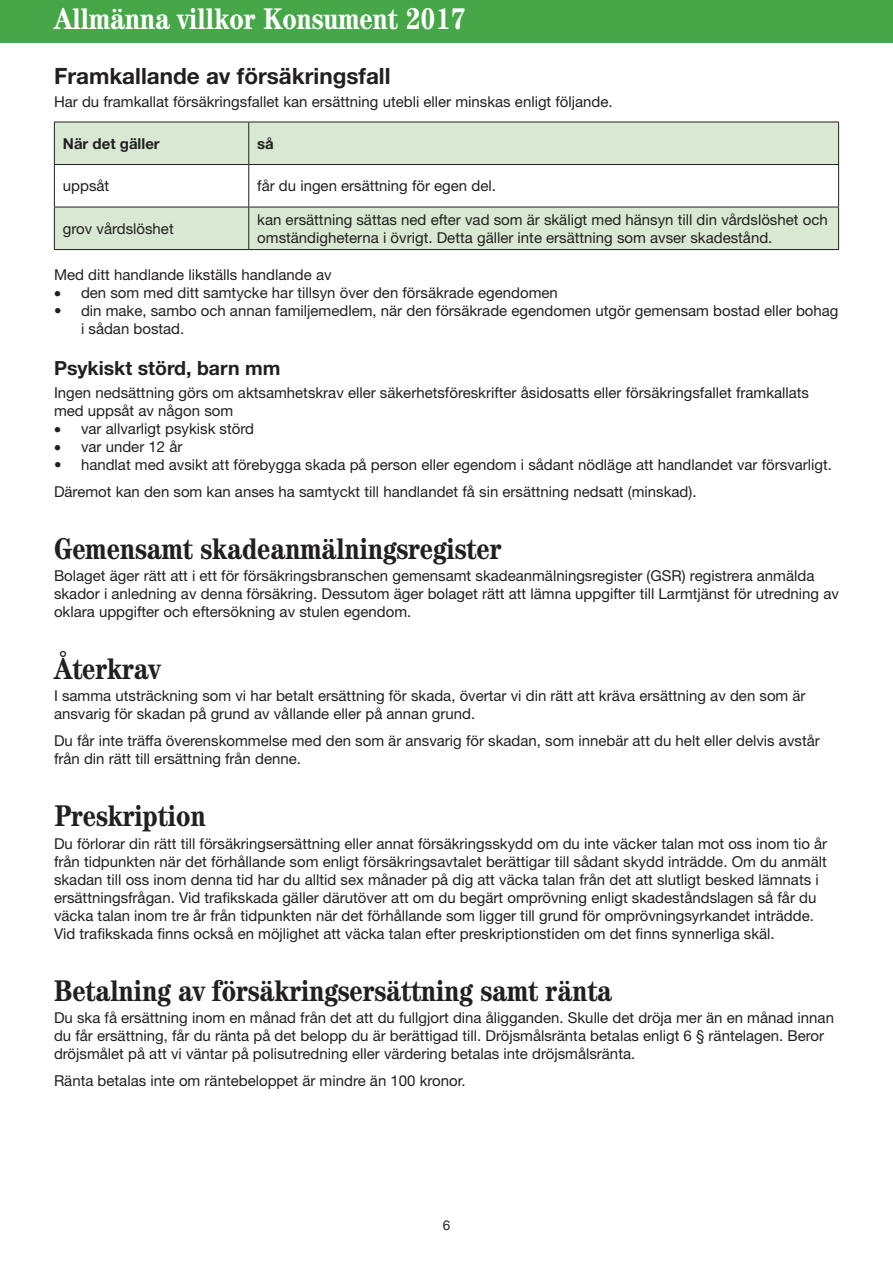
<style>
.page{position:relative;width:893px;height:1263px;background:#fff}
.page>*{position:absolute;margin:0;border:0;box-sizing:border-box;transform-origin:0 0}
.t1{font:700 condensed 30px "Century Std";color:#231f20}
.t2{font:700 condensed 30px "Century Std";color:#fff}
.t3{font:700 22.5px "Helvetica Neue LT Std";color:#231f20}
.t4{font:700 19.5px "Helvetica Neue LT Std";color:#231f20}
.t5{font:15px/18px "Helvetica Neue LT Std";color:#231f20}
.t6{font:700 15px "Helvetica Neue LT Std";color:#231f20}
.t7{font:13.5px "Helvetica Neue LT Std";color:#231f20}
</style>
<div class="page">
<div style="left:0;top:0;width:893px;height:43px;background:#45a748"></div>
<svg style="left:55px;top:123px;width:783px;height:126px;fill:#d8e8d2"></svg>
<hr style="left:54px;top:122px;width:195px;height:1px;background:#231f20">
<hr style="left:54px;top:122px;width:1px;height:42px;background:#231f20">
<hr style="left:249px;top:122px;width:590px;height:1px;background:#231f20">
<hr style="left:248px;top:122px;width:1px;height:42px;background:#231f20">
<hr style="left:838px;top:122px;width:1px;height:42px;background:#231f20">
<hr style="left:54px;top:164px;width:195px;height:1px;background:#231f20">
<hr style="left:54px;top:165px;width:1px;height:42px;background:#231f20">
<hr style="left:249px;top:164px;width:590px;height:1px;background:#231f20">
<hr style="left:248px;top:165px;width:1px;height:42px;background:#231f20">
<hr style="left:838px;top:165px;width:1px;height:42px;background:#231f20">
<hr style="left:54px;top:207px;width:195px;height:1px;background:#231f20">
<hr style="left:54px;top:207px;width:1px;height:42px;background:#231f20">
<hr style="left:249px;top:207px;width:590px;height:1px;background:#231f20">
<hr style="left:248px;top:207px;width:1px;height:42px;background:#231f20">
<hr style="left:838px;top:207px;width:1px;height:42px;background:#231f20">
<hr style="left:54px;top:249px;width:195px;height:1px;background:#231f20">
<hr style="left:249px;top:249px;width:590px;height:1px;background:#231f20">
<h1 class="t2" style="left:54px;top:1px;width:413px">Allmänna villkor Konsument 2017</h1>
<h2 class="t3" style="left:54px;top:62px;width:338px">Framkallande av försäkringsfall</h2>
<p class="t5" style="left:54px;top:92px;width:560px">Har du framkallat försäkringsfallet kan ersättning utebli eller minskas enligt följande.</p>
<p class="t6" style="left:63px;top:134px;width:98px">När det gäller</p>
<p class="t6" style="left:257px;top:134px;width:18px">så</p>
<p class="t5" style="left:63px;top:177px;width:48px">uppsåt</p>
<p class="t5" style="left:257px;top:177px;width:240px">får du ingen ersättning för egen del.</p>
<p class="t5" style="left:63px;top:219px;width:112px">grov vårdslöshet</p>
<p class="t5" style="left:257px;top:210px;width:572px">kan ersättning sättas ned efter vad som är skäligt med hänsyn till din vårdslöshet och omständigheterna i övrigt. Detta gäller inte ersättning som avser skadestånd.</p>
<p class="t5" style="left:54px;top:265px;width:279px">Med ditt handlande likställs handlande av</p>
<p class="t5" style="left:54px;top:283px;width:505px">• den som med ditt samtycke har tillsyn över den försäkrade egendomen</p>
<p class="t5" style="left:81px;top:301px;width:759px;text-indent:-27px">• din make, sambo och annan familjemedlem, när den försäkrade egendomen utgör gemensam bostad eller bohag i sådan bostad.</p>
<h3 class="t4" style="left:54px;top:356px;width:228px">Psykiskt störd, barn mm</h3>
<p class="t5" style="left:54px;top:383px;width:757px">Ingen nedsättning görs om aktsamhetskrav eller säkerhetsföreskrifter åsidosatts eller försäkringsfallet framkallats med uppsåt av någon som</p>
<p class="t5" style="left:54px;top:419px;width:202px">• var allvarligt psykisk störd</p>
<p class="t5" style="left:54px;top:437px;width:130px">• var under 12 år</p>
<p class="t5" style="left:54px;top:451px;width:780px;line-height:27px">• handlat med avsikt att förebygga skada på person eller egendom i sådant nödläge att handlandet var försvarligt.<br>Däremot kan den som kan anses ha samtyckt till handlandet få sin ersättning nedsatt (minskad).</p>
<h1 class="t1" style="left:54px;top:531px;width:449px">Gemensamt skadeanmälningsregister</h1>
<p class="t5" style="left:54px;top:567px;width:786px">Bolaget äger rätt att i ett för försäkringsbranschen gemensamt skadeanmälningsregister (GSR) registrera anmälda skador i anledning av denna försäkring. Dessutom äger bolaget rätt att lämna uppgifter till Larmtjänst för utredning av oklara uppgifter och eftersökning av stulen egendom.</p>
<h1 class="t1" style="left:54px;top:651px;width:108px">Återkrav</h1>
<p class="t5" style="left:54px;top:687px;width:753px">I samma utsträckning som vi har betalt ersättning för skada, övertar vi din rätt att kräva ersättning av den som är ansvarig för skadan på grund av vållande eller på annan grund.</p>
<p class="t5" style="left:54px;top:732px;width:767px">Du får inte träffa överenskommelse med den som är ansvarig för skadan, som innebär att du helt eller delvis avstår från din rätt till ersättning från denne.</p>
<h1 class="t1" style="left:54px;top:798px;width:153px">Preskription</h1>
<p class="t5" style="left:54px;top:834px;width:775px">Du förlorar din rätt till försäkringsersättning eller annat försäkringsskydd om du inte väcker talan mot oss inom tio år från tidpunkten när det förhållande som enligt försäkringsavtalet berättigar till sådant skydd inträdde. Om du anmält skadan till oss inom denna tid har du alltid sex månader på dig att väcka talan från det att slutligt besked lämnats i ersättningsfrågan. Vid trafikskada gäller därutöver att om du begärt omprövning enligt skadeståndslagen så får du väcka talan inom tre år från tidpunkten när det förhållande som ligger till grund för omprövningsyrkandet inträdde.<br>Vid trafikskada finns också en möjlighet att väcka talan efter preskriptionstiden om det finns synnerliga skäl.</p>
<h1 class="t1" style="left:54px;top:973px;width:560px">Betalning av försäkringsersättning samt ränta</h1>
<p class="t5" style="left:54px;top:1008px;width:781px">Du ska få ersättning inom en månad från det att du fullgjort dina åligganden. Skulle det dröja mer än en månad innan du får ersättning, får du ränta på det belopp du är berättigad till. Dröjsmålsränta betalas enligt 6 § räntelagen. Beror dröjsmålet på att vi väntar på polisutredning eller värdering betalas inte dröjsmålsränta.</p>
<p class="t5" style="left:54px;top:1071px;width:413px">Ränta betalas inte om räntebeloppet är mindre än 100 kronor.</p>
<p class="t7" style="left:443px;top:1217px;width:9px">6</p>
</div>
